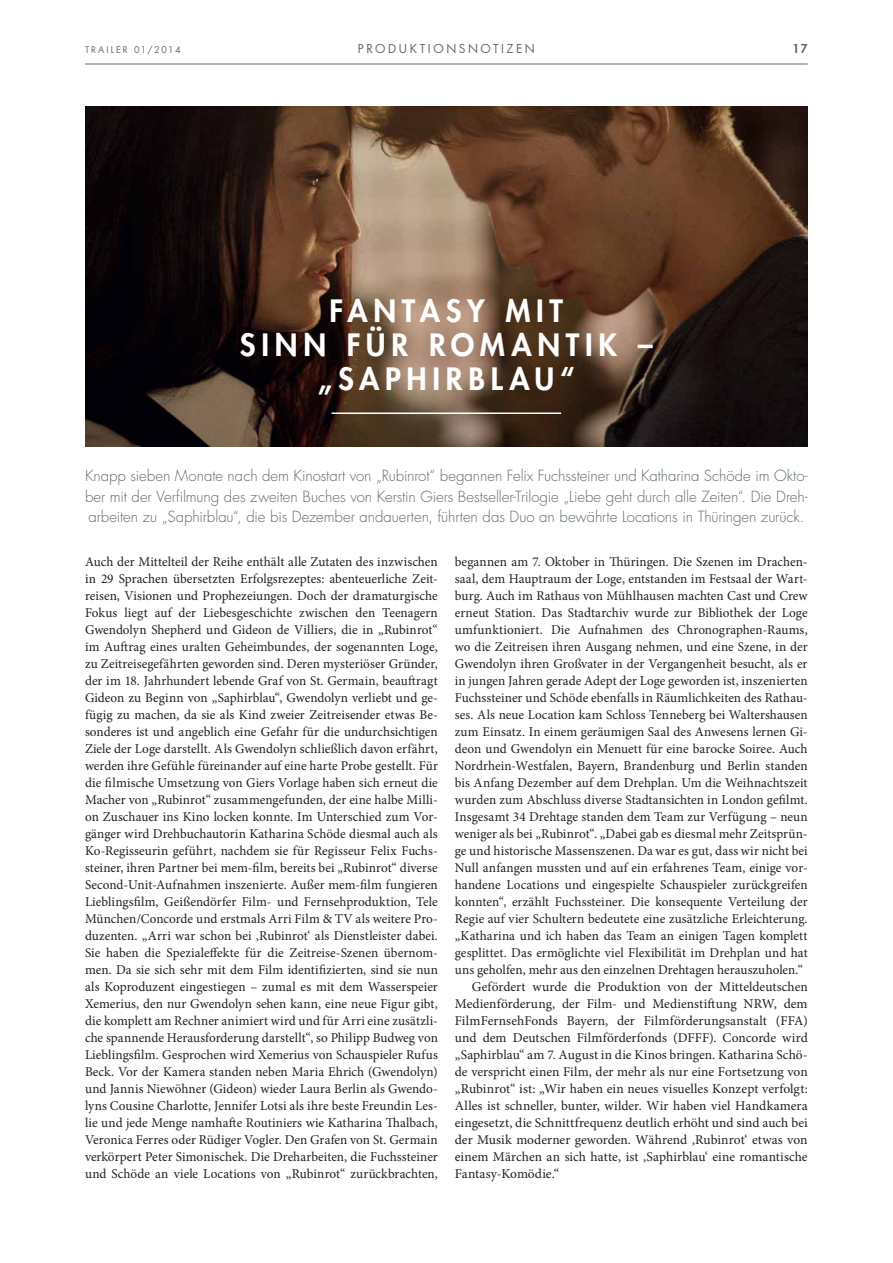
<style>
.page{position:relative;width:893px;height:1263px;background:#fff}
.page>*{position:absolute;margin:0;border:0;box-sizing:border-box;transform-origin:0 0}
.t1{font:800 30px/34px "Futura Std";letter-spacing:.19em;color:#fff;text-align:center}
.t2{font:300 15px/21px "Futura Std";letter-spacing:-.005em;color:#5e6e66;text-align:justify}
.t3{font:13.5px/17px "Minion Pro";color:#231f20;text-align:justify}
.t4{font:12px "Futura Std";letter-spacing:.21em;color:#5e6e66}
.t5{font:800 12px "Futura Std";color:#5e6e66}
.t6{font:9px "Futura Std";letter-spacing:.215em;color:#5e6e66}
</style>
<div class="page">
<hr style="left:85px;top:64px;width:723px;height:1px;background:#5e6e66">
<img style="left:85px;top:107px;width:723px;height:339px">
<hr style="left:332px;top:413px;width:229px;height:1px;background:#fff">
<p class="t4" style="left:358px;top:43px;width:178px">PRODUKTIONSNOTIZEN</p>
<p class="t6" style="left:85px;top:45px;width:97px">TRAILER 01/2014</p>
<p class="t5" style="left:792px;top:43px;width:17px">17</p>
<h1 class="t1" style="left:240px;top:295px;width:414px">FANTASY MIT<br>SINN FÜR ROMANTIK – „SAPHIRBLAU“</h1>
<p class="t2" style="left:85px;top:466px;width:724px">Knapp sieben Monate nach dem Kinostart von „Rubinrot“ begannen Felix Fuchssteiner und Katharina Schöde im Okto&shy;ber mit der Verfilmung des zweiten Buches von Kerstin Giers Bestseller-Trilogie „Liebe geht durch alle Zeiten“. Die Dreh&shy;arbeiten zu „Saphirblau“, die bis Dezember andauerten, führten das Duo an bewährte Locations in Thüringen zurück.</p>
<p class="t3" style="left:85px;top:554px;width:354px">Auch der Mittelteil der Reihe enthält alle Zutaten des inzwischen in 29 Sprachen übersetzten Erfolgsrezeptes: abenteuerliche Zeit&shy;reisen, Visionen und Prophezeiungen. Doch der dramaturgische Fokus liegt auf der Liebesgeschichte zwischen den Teenagern Gwendolyn Shepherd und Gideon de Villiers, die in „Rubinrot“ im Auftrag eines uralten Geheimbundes, der sogenannten Loge, zu Zeitreisegefährten geworden sind. Deren mysteriöser Gründer, der im 18. Jahrhundert lebende Graf von St. Germain, beauftragt Gideon zu Beginn von „Saphirblau“, Gwendolyn verliebt und ge&shy;fügig zu machen, da sie als Kind zweier Zeitreisender etwas Be&shy;sonderes ist und angeblich eine Gefahr für die undurchsichtigen Ziele der Loge darstellt. Als Gwendolyn schließlich davon erfährt, werden ihre Gefühle füreinander auf eine harte Probe gestellt. Für die filmische Umsetzung von Giers Vorlage haben sich erneut die Macher von „Rubinrot“ zusammengefunden, der eine halbe Milli&shy;on Zuschauer ins Kino locken konnte. Im Unterschied zum Vor&shy;gänger wird Drehbuchautorin Katharina Schöde diesmal auch als Ko-Regisseurin geführt, nachdem sie für Regisseur Felix Fuchs&shy;steiner, ihren Partner bei mem-film, bereits bei „Rubinrot“ diverse Second-Unit-Aufnahmen inszenierte. Außer mem-film fungieren Lieblingsfilm, Geißendörfer Film- und Fernsehproduktion, Tele München/Concorde und erstmals Arri Film &amp; TV als weitere Pro&shy;duzenten. „Arri war schon bei ‚Rubinrot‘ als Dienstleister dabei.<br>Sie haben die Spezialeffekte für die Zeitreise-Szenen übernom&shy;men. Da sie sich sehr mit dem Film identifizierten, sind sie nun als Koproduzent eingestiegen – zumal es mit dem Wasserspeier Xemerius, den nur Gwendolyn sehen kann, eine neue Figur gibt, die komplett am Rechner animiert wird und für Arri eine zusätzli&shy;che spannende Herausforderung darstellt“, so Philipp Budweg von Lieblingsfilm. Gesprochen wird Xemerius von Schauspieler Rufus Beck. Vor der Kamera standen neben Maria Ehrich (Gwendolyn) und Jannis Niewöhner (Gideon) wieder Laura Berlin als Gwendo&shy;lyns Cousine Charlotte, Jennifer Lotsi als ihre beste Freundin Les&shy;lie und jede Menge namhafte Routiniers wie Katharina Thalbach, Veronica Ferres oder Rüdiger Vogler. Den Grafen von St. Germain verkörpert Peter Simonischek. Die Dreharbeiten, die Fuchssteiner und Schöde an viele Locations von „Rubinrot“ zurückbrachten,</p>
<p class="t3" style="left:455px;top:554px;width:354px">begannen am 7. Oktober in Thüringen. Die Szenen im Drachen-</p>
<p class="t3" style="left:455px;top:571px;width:354px">saal, dem Hauptraum der Loge, entstanden im Festsaal der Wart-</p>
<p class="t3" style="left:455px;top:588px;width:354px">burg. Auch im Rathaus von Mühlhausen machten Cast und Crew</p>
<p class="t3" style="left:455px;top:605px;width:354px">erneut Station. Das Stadtarchiv wurde zur Bibliothek der Loge</p>
<p class="t3" style="left:455px;top:622px;width:354px">umfunktioniert. Die Aufnahmen des Chronographen-Raums,</p>
<p class="t3" style="left:455px;top:639px;width:354px">wo die Zeitreisen ihren Ausgang nehmen, und eine Szene, in der</p>
<p class="t3" style="left:455px;top:656px;width:354px">Gwendolyn ihren Großvater in der Vergangenheit besucht, als er</p>
<p class="t3" style="left:455px;top:673px;width:354px">in jungen Jahren gerade Adept der Loge geworden ist, inszenierten</p>
<p class="t3" style="left:455px;top:690px;width:354px">Fuchssteiner und Schöde ebenfalls in Räumlichkeiten des Rathau-</p>
<p class="t3" style="left:455px;top:707px;width:354px">ses. Als neue Location kam Schloss Tenneberg bei Waltershausen</p>
<p class="t3" style="left:455px;top:724px;width:354px">zum Einsatz. In einem geräumigen Saal des Anwesens lernen Gi-</p>
<p class="t3" style="left:455px;top:741px;width:354px">deon und Gwendolyn ein Menuett für eine barocke Soiree. Auch</p>
<p class="t3" style="left:455px;top:758px;width:354px">Nordrhein-Westfalen, Bayern, Brandenburg und Berlin standen</p>
<p class="t3" style="left:455px;top:775px;width:354px">bis Anfang Dezember auf dem Drehplan. Um die Weihnachtszeit</p>
<p class="t3" style="left:455px;top:792px;width:354px">wurden zum Abschluss diverse Stadtansichten in London gefilmt.</p>
<p class="t3" style="left:455px;top:809px;width:354px">Insgesamt 34 Drehtage standen dem Team zur Verfügung – neun</p>
<p class="t3" style="left:455px;top:826px;width:354px">weniger als bei „Rubinrot“. „Dabei gab es diesmal mehr Zeitsprün-</p>
<p class="t3" style="left:455px;top:843px;width:354px">ge und historische Massenszenen. Da war es gut, dass wir nicht bei</p>
<p class="t3" style="left:455px;top:860px;width:354px">Null anfangen mussten und auf ein erfahrenes Team, einige vor-</p>
<p class="t3" style="left:455px;top:877px;width:354px">handene Locations und eingespielte Schauspieler zurückgreifen</p>
<p class="t3" style="left:455px;top:894px;width:354px">konnten“, erzählt Fuchssteiner. Die konsequente Verteilung der</p>
<p class="t3" style="left:455px;top:911px;width:354px">Regie auf vier Schultern bedeutete eine zusätzliche Erleichterung.</p>
<p class="t3" style="left:455px;top:928px;width:354px">„Katharina und ich haben das Team an einigen Tagen komplett</p>
<p class="t3" style="left:455px;top:945px;width:354px">gesplittet. Das ermöglichte viel Flexibilität im Drehplan und hat</p>
<p class="t3" style="left:455px;top:962px;width:350px">uns geholfen, mehr aus den einzelnen Drehtagen herauszuholen.“</p>
<p class="t3" style="left:472px;top:979px;width:337px">Gefördert wurde die Produktion von der Mitteldeutschen</p>
<p class="t3" style="left:455px;top:996px;width:354px">Medienförderung, der Film- und Medienstiftung NRW, dem</p>
<p class="t3" style="left:455px;top:1013px;width:354px">FilmFernsehFonds Bayern, der Filmförderungsanstalt (FFA)</p>
<p class="t3" style="left:455px;top:1030px;width:354px">und dem Deutschen Filmförderfonds (DFFF). Concorde wird</p>
<p class="t3" style="left:455px;top:1047px;width:354px">„Saphirblau“ am 7. August in die Kinos bringen. Katharina Schö-</p>
<p class="t3" style="left:455px;top:1064px;width:354px">de verspricht einen Film, der mehr als nur eine Fortsetzung von</p>
<p class="t3" style="left:455px;top:1081px;width:354px">„Rubinrot“ ist: „Wir haben ein neues visuelles Konzept verfolgt:</p>
<p class="t3" style="left:455px;top:1098px;width:354px">Alles ist schneller, bunter, wilder. Wir haben viel Handkamera</p>
<p class="t3" style="left:455px;top:1115px;width:354px">eingesetzt, die Schnittfrequenz deutlich erhöht und sind auch bei</p>
<p class="t3" style="left:455px;top:1132px;width:354px">der Musik moderner geworden. Während ‚Rubinrot‘ etwas von</p>
<p class="t3" style="left:455px;top:1149px;width:354px">einem Märchen an sich hatte, ist ‚Saphirblau‘ eine romantische</p>
<p class="t3" style="left:455px;top:1166px;width:106px">Fantasy-Komödie.“</p>
</div>
